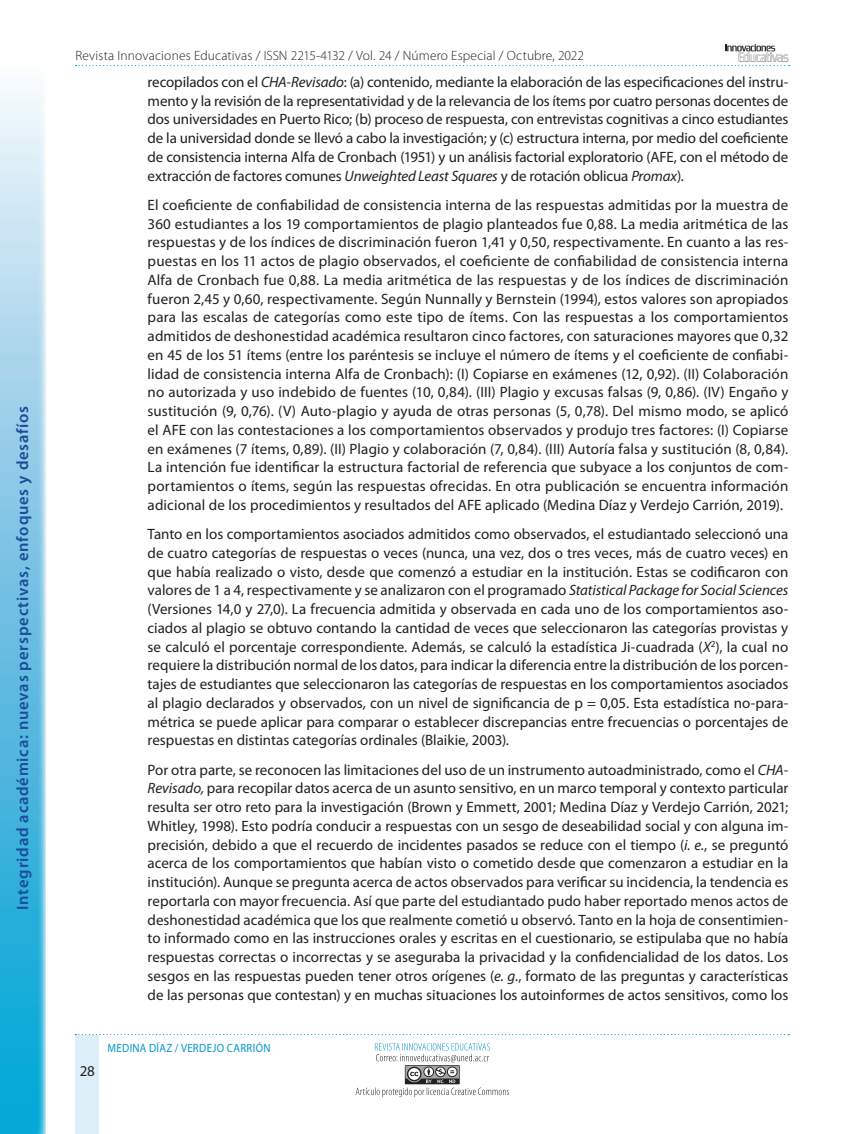
<style>
.page{position:relative;width:864px;height:1134px;background:#fff}
.page>*{position:absolute;margin:0;border:0;box-sizing:border-box;transform-origin:0 0}
.t1{font:600 16.5px "Myriad Pro";letter-spacing:.05em;color:#1a4c99}
.t2{font:15px/18.8px "Myriad Pro";color:#231f20;text-align:justify}
.t3{font:300 13.5px "Myriad Pro";letter-spacing:.01em;color:#231f20}
.t4{font:12px "Myriad Pro";letter-spacing:.035em;color:#0097ce;scale:.9 1}
.s1{font-style:italic}
</style>
<div class="page">
<svg style="left:76px;top:44px;width:713px;height:22px"></svg>
<div style="left:76px;top:1035px;width:23px;height:99px;background:#dceef7"></div>
<svg style="left:75px;top:1034px;width:714px;height:1px"></svg>
<svg style="left:356px;top:1043px;width:153px;height:54px"></svg>
<svg style="left:0;top:91px;width:46px;height:1043px;background:#78c7e5"></svg>
<p class="t1" style="left:13px;top:910px;width:506px;rotate:-90deg">Integridad académica: nuevas perspectivas, enfoques y desafíos</p>
<p class="t3" style="left:76px;top:48px;width:510px">Revista Innovaciones Educativas / ISSN 2215-4132 / Vol. 24 / Número Especial / Octubre, 2022</p>
<p class="t2" style="left:148px;top:73px;width:642px">recopilados con el <span class="s1">CHA-Revisado</span>: (a) contenido, mediante la elaboración de las especificaciones del instru&shy;mento y la revisión de la representatividad y de la relevancia de los ítems por cuatro personas docentes de dos universidades en Puerto Rico; (b) proceso de respuesta, con entrevistas cognitivas a cinco estudiantes de la universidad donde se llevó a cabo la investigación; y (c) estructura interna, por medio del coeficiente de consistencia interna Alfa de Cronbach (1951) y un análisis factorial exploratorio (AFE, con el método de extracción de factores comunes <span class="s1">Unweighted Least Squares</span> y de rotación oblicua <span class="s1">Promax</span>)<span class="s1">.</span></p>
<p class="t2" style="left:148px;top:196px;width:642px">El coeficiente de confiabilidad de consistencia interna de las respuestas admitidas por la muestra de 360 estudiantes a los 19 comportamientos de plagio planteados fue 0,88. La media aritmética de las respuestas y de los índices de discriminación fueron 1,41 y 0,50, respectivamente. En cuanto a las res&shy;puestas en los 11 actos de plagio observados, el coeficiente de confiabilidad de consistencia interna Alfa de Cronbach fue 0,88. La media aritmética de las respuestas y de los índices de discriminación fueron 2,45 y 0,60, respectivamente. Según Nunnally y Bernstein (1994), estos valores son apropiados para las escalas de categorías como este tipo de ítems. Con las respuestas a los comportamientos admitidos de deshonestidad académica resultaron cinco factores, con saturaciones mayores que 0,32 en 45 de los 51 ítems (entre los paréntesis se incluye el número de ítems y el coeficiente de confiabi&shy;lidad de consistencia interna Alfa de Cronbach): (I) Copiarse en exámenes (12, 0,92). (II) Colaboración no autorizada y uso indebido de fuentes (10, 0,84). (III) Plagio y excusas falsas (9, 0,86). (IV) Engaño y sustitución (9, 0,76). (V) Auto-plagio y ayuda de otras personas (5, 0,78). Del mismo modo, se aplicó el AFE con las contestaciones a los comportamientos observados y produjo tres factores: (I) Copiarse en exámenes (7 ítems, 0,89). (II) Plagio y colaboración (7, 0,84). (III) Autoría falsa y sustitución (8, 0,84).<br>La intención fue identificar la estructura factorial de referencia que subyace a los conjuntos de com&shy;portamientos o ítems, según las respuestas ofrecidas. En otra publicación se encuentra información adicional de los procedimientos y resultados del AFE aplicado (Medina Díaz y Verdejo Carrión, 2019).</p>
<p class="t2" style="left:148px;top:525px;width:642px">Tanto en los comportamientos asociados admitidos como observados, el estudiantado seleccionó una de cuatro categorías de respuestas o veces (nunca, una vez, dos o tres veces, más de cuatro veces) en que había realizado o visto, desde que comenzó a estudiar en la institución. Estas se codificaron con valores de 1 a 4, respectivamente y se analizaron con el programado <span class="s1">Statistical Package for Social Sciences </span>(Versiones 14,0 y 27,0). La frecuencia admitida y observada en cada uno de los comportamientos aso&shy;ciados al plagio se obtuvo contando la cantidad de veces que seleccionaron las categorías provistas y se calculó el porcentaje correspondiente. Además, se calculó la estadística Ji-cuadrada (<span class="s1">X</span><sup>2</sup>), la cual no requiere la distribución normal de los datos, para indicar la diferencia entre la distribución de los porcen&shy;tajes de estudiantes que seleccionaron las categorías de respuestas en los comportamientos asociados al plagio declarados y observados, con un nivel de significancia de p = 0,05. Esta estadística no-para&shy;métrica se puede aplicar para comparar o establecer discrepancias entre frecuencias o porcentajes de respuestas en distintas categorías ordinales (Blaikie, 2003).</p>
<p class="t2" style="left:148px;top:760px;width:642px">Por otra parte, se reconocen las limitaciones del uso de un instrumento autoadministrado, como el <span class="s1">CHA-Revisado,</span> para recopilar datos acerca de un asunto sensitivo, en un marco temporal y contexto particular resulta ser otro reto para la investigación (Brown y Emmett, 2001; Medina Díaz y Verdejo Carrión, 2021; Whitley, 1998). Esto podría conducir a respuestas con un sesgo de deseabilidad social y con alguna im&shy;precisión, debido a que el recuerdo de incidentes pasados se reduce con el tiempo (<span class="s1">i. e.</span>, se preguntó acerca de los comportamientos que habían visto o cometido desde que comenzaron a estudiar en la institución). Aunque se pregunta acerca de actos observados para verificar su incidencia, la tendencia es reportarla con mayor frecuencia. Así que parte del estudiantado pudo haber reportado menos actos de deshonestidad académica que los que realmente cometió u observó. Tanto en la hoja de consentimien&shy;to informado como en las instrucciones orales y escritas en el cuestionario, se estipulaba que no había respuestas correctas o incorrectas y se aseguraba la privacidad y la confidencialidad de los datos. Los sesgos en las respuestas pueden tener otros orígenes (<span class="s1">e. g.</span>, formato de las preguntas y características de las personas que contestan) y en muchas situaciones los autoinformes de actos sensitivos, como los</p>
<p class="t2" style="left:80px;top:1062px;width:17px">28</p>
<p class="t4" style="left:108px;top:1041px;width:183px">MEDINA DÍAZ / VERDEJO CARRIÓN</p>
</div>
